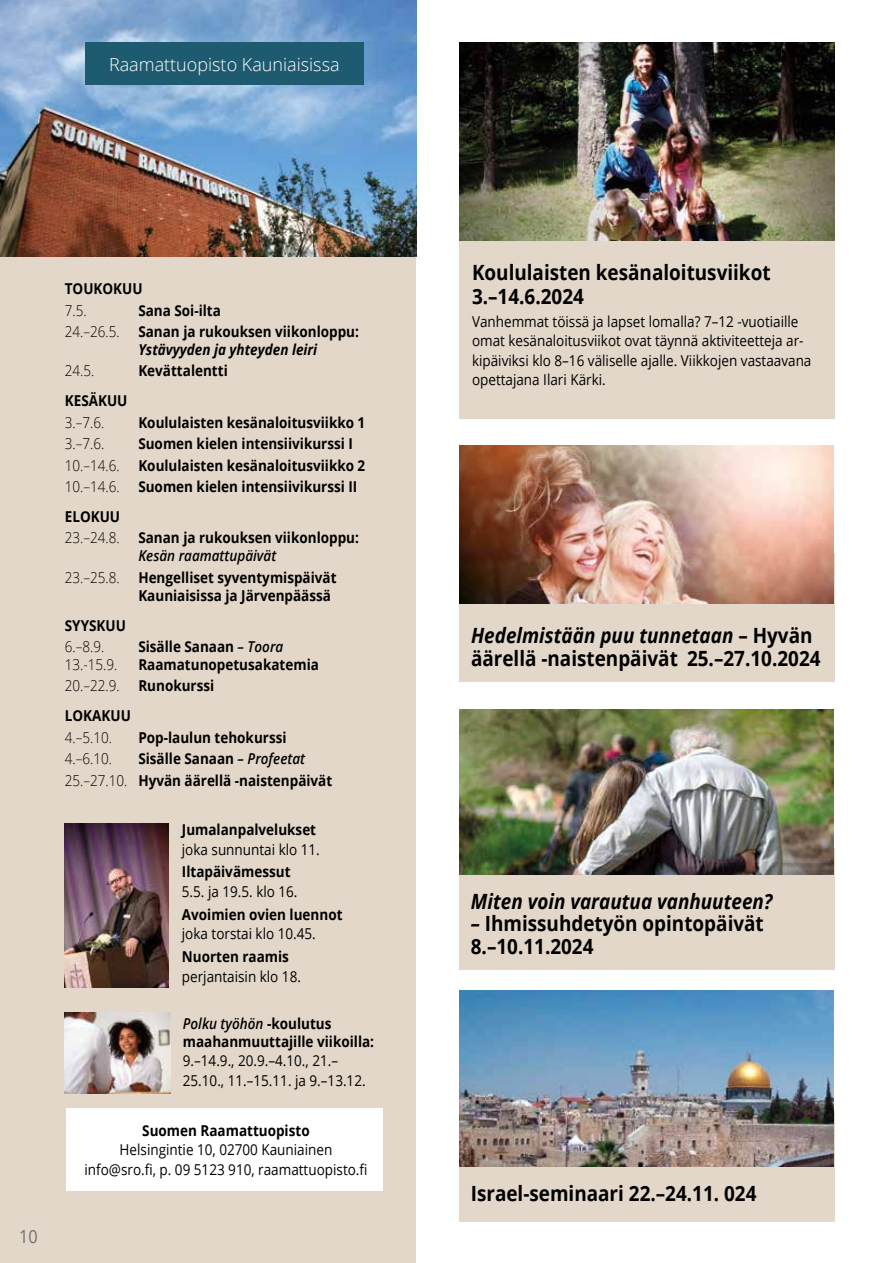
<style>
.page{position:relative;width:893px;height:1263px;background:#fff}
.page>*{position:absolute;margin:0;border:0;box-sizing:border-box;transform-origin:0 0}
.t1{font:700 21px/22.5px "Open Sans";color:#000;scale:.9 1}
.t2{font:italic 700 21px "Open Sans";color:#000;scale:.9 1}
.t3{font:300 18px "Open Sans";color:#fff}
.t4{font:18px "Open Sans";color:#706f6f;scale:.9 1}
.t5{font:700 15px/21.5px "Open Sans";color:#000;scale:.9 1}
.t6{font:15px/19.5px "Open Sans";color:#000;scale:.9 1}
.t7{font:300 15px "Open Sans";color:#000;scale:.9 1}
.t8{font:italic 700 15px "Open Sans";color:#000;scale:.9 1}
.s1{font-weight:300}
.s2{font-weight:600;font-style:italic}
.s3{font-style:italic}
</style>
<div class="page">
<div style="left:459px;top:240px;width:375px;height:178px;background:#e3d7c9"></div>
<div style="left:0;top:0;width:415px;height:1263px;background:#e3d7c9"></div>
<img style="left:0;top:0;width:417px;height:256px">
<div style="left:66px;top:1108px;width:317px;height:83px;background:#fff"></div>
<img style="left:65px;top:823px;width:104px;height:165px">
<div style="left:459px;top:554px;width:375px;height:128px;background:#e3d7c9"></div>
<img style="left:459px;top:446px;width:374px;height:157px">
<div style="left:85px;top:43px;width:279px;height:42px;background:#1f5b70"></div>
<img style="left:459px;top:43px;width:375px;height:197px">
<img style="left:64px;top:1013px;width:106px;height:81px">
<div style="left:459px;top:848px;width:375px;height:122px;background:#e3d7c9"></div>
<img style="left:459px;top:709px;width:374px;height:165px">
<div style="left:459px;top:1111px;width:375px;height:111px;background:#e3d7c9"></div>
<img style="left:459px;top:991px;width:374px;height:175px">
<p class="t3" style="left:109px;top:52px;width:232px">Raamattuopisto Kauniaisissa</p>
<p class="t4" style="left:19px;top:1224px;width:22px">10</p>
<p class="t5" style="left:65px;top:278px;width:88px">TOUKOKUU</p>
<p class="t7" style="left:65px;top:300px;width:26px">7.5.</p>
<p class="t5" style="left:65px;top:299px;width:328px;text-indent:73px">Sana Soi-ilta<br><span class="s1">24.–26.5.</span> Sanan ja rukouksen viikonloppu:</p>
<p class="t8" style="left:138px;top:339px;width:200px">Ystävyyden ja yhteyden leiri</p>
<p class="t7" style="left:65px;top:361px;width:34px">24.5.</p>
<p class="t5" style="left:138px;top:360px;width:101px">Kevättalentti</p>
<p class="t5" style="left:65px;top:390px;width:71px">KESÄKUU</p>
<p class="t7" style="left:65px;top:412px;width:45px">3.–7.6.</p>
<p class="t5" style="left:138px;top:411px;width:254px">Koululaisten kesänaloitusviikko 1</p>
<p class="t7" style="left:65px;top:433px;width:45px">3.–7.6.</p>
<p class="t5" style="left:65px;top:433px;width:335px;text-indent:73px">Suomen kielen intensiivikurssi I<br><span class="s1">10.–14.6.</span> Koululaisten kesänaloitusviikko 2<br><span class="s1">10.–14.6.</span> Suomen kielen intensiivikurssi II</p>
<p class="t5" style="left:65px;top:505px;width:328px">ELOKUU<br><span class="s1">23.–24.8.</span> Sanan ja rukouksen viikonloppu:</p>
<p class="t5" style="left:65px;top:545px;width:303px;text-indent:73px"><span class="s2">Kesän raamattupäivät<br></span><span class="s1">23.–25.8.</span> Hengelliset syventymispäivät</p>
<p class="t5" style="left:138px;top:584px;width:216px">Kauniaisissa ja Järvenpäässä</p>
<p class="t5" style="left:65px;top:614px;width:69px">SYYSKUU</p>
<p class="t7" style="left:65px;top:636px;width:45px">6.–8.9.</p>
<p class="t5" style="left:138px;top:635px;width:163px">Sisälle Sanaan <span class="s2">– Toora</span></p>
<p class="t7" style="left:65px;top:654px;width:60px">13.-15.9.</p>
<p class="t5" style="left:65px;top:653px;width:284px;text-indent:73px">Raamatunopetusakatemia<br><span class="s1">20.–22.9.</span> Runokurssi</p>
<p class="t5" style="left:65px;top:705px;width:75px">LOKAKUU</p>
<p class="t7" style="left:65px;top:727px;width:54px">4.–5.10.</p>
<p class="t5" style="left:138px;top:726px;width:166px">Pop-laulun tehokurssi</p>
<p class="t7" style="left:65px;top:748px;width:54px">4.–6.10.</p>
<p class="t5" style="left:65px;top:747px;width:299px;text-indent:73px">Sisälle Sanaan <span class="s2">– Profeetat<br></span><span class="s1">25.–27.10.</span> Hyvän äärellä -naistenpäivät</p>
<p class="t5" style="left:182px;top:818px;width:151px">Jumalanpalvelukset</p>
<p class="t6" style="left:182px;top:839px;width:155px">joka sunnuntai klo 11.</p>
<p class="t5" style="left:182px;top:861px;width:122px">Iltapäivämessut</p>
<p class="t6" style="left:182px;top:881px;width:130px">5.5. ja 19.5. klo 16.</p>
<p class="t5" style="left:182px;top:903px;width:180px">Avoimien ovien luennot</p>
<p class="t6" style="left:182px;top:924px;width:150px">joka torstai klo 10.45.</p>
<p class="t5" style="left:182px;top:946px;width:120px">Nuorten raamis</p>
<p class="t6" style="left:182px;top:966px;width:134px">perjantaisin klo 18.</p>
<p class="t5" style="left:183px;top:1014px;width:214px;line-height:18px"><span class="s2">Polku työhön</span> -koulutus maahanmuuttajille viikoilla:</p>
<p class="t6" style="left:183px;top:1051px;width:205px">9.–14.9., 20.9.–4.10., 21.–<br>25.10., 11.–15.11. ja 9.–13.12.</p>
<p class="t5" style="left:142px;top:1119px;width:188px">Suomen Raamattuopisto</p>
<p class="t6" style="left:84px;top:1140px;width:316px;text-align:center">Helsingintie 10, 02700 Kauniainen info@sro.fi, p. 09 5123 910, raamattuopisto.fi</p>
<h1 class="t1" style="left:472px;top:260px;width:333px;line-height:24px">Koululaisten kesänaloitusviikot<br>3.–14.6.2024</h1>
<p class="t6" style="left:472px;top:311px;width:379px">Vanhemmat töissä ja lapset lomalla? 7–12 -vuotiaille omat kesänaloitusviikot ovat täynnä aktiviteetteja ar&shy;kipäiviksi klo 8–16 väliselle ajalle. Viikkojen vastaavana opettajana Ilari Kärki.</p>
<h1 class="t1" style="left:471px;top:624px;width:390px"><span class="s3">Hedelmistään puu tunnetaan</span> – Hyvän äärellä -naistenpäivät 25.–27.10.2024</h1>
<h1 class="t2" style="left:471px;top:886px;width:337px">Miten voin varautua vanhuuteen?</h1>
<h1 class="t1" style="left:471px;top:912px;width:327px"><span class="s3">–</span> Ihmissuhdetyön opintopäivät<br>8.–10.11.2024</h1>
<h1 class="t1" style="left:471px;top:1181px;width:319px">Israel-seminaari 22.–24.11. 024</h1>
</div>
